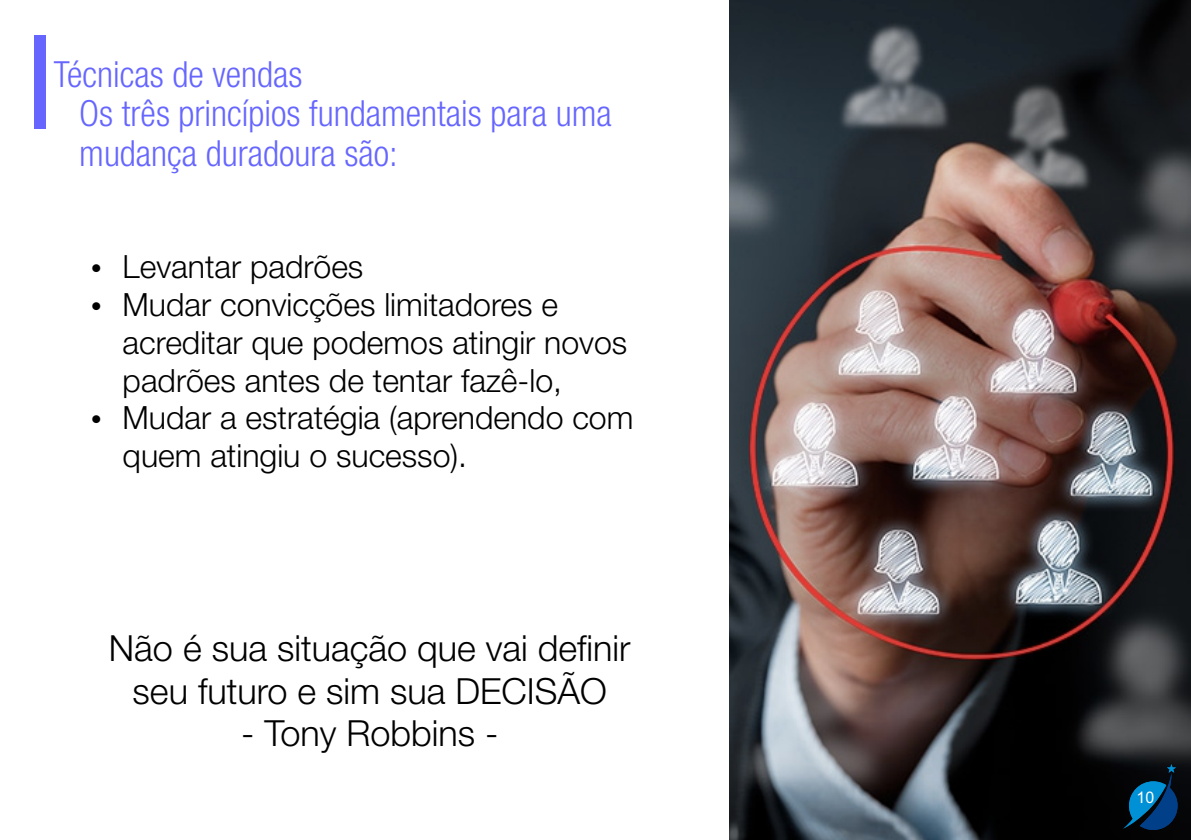
<style>
.page{position:relative;width:1191px;height:840px;background:#fff}
.page>*{position:absolute;margin:0;border:0;box-sizing:border-box;transform-origin:0 0}
.t1{font:300 condensed 36px/39.8px "Helvetica Neue LT Std";color:#66f}
.t2{font:300 36px/42.4px "Helvetica Neue";color:#000;text-align:center}
.t3{font:300 32px/37.8px "Helvetica Neue";color:#000}
.t4{font:16px "Arial";color:#fff}
</style>
<div class="page">
<img style="left:729px;top:0;width:461px;height:839px">
<div style="left:35px;top:35px;width:11px;height:93px;background:#66f"></div>
<svg style="left:1123px;top:763px;width:54px;height:66px;background:#03365a"></svg>
<p class="t1" style="left:79px;top:54px;width:534px;text-indent:-25px">Técnicas de vendas<br>Os três princípios fundamentais para uma mudança duradoura são:</p>
<p class="t3" style="left:90px;top:248px;width:275px">• Levantar padrões</p>
<p class="t3" style="left:123px;top:286px;width:506px;text-indent:-32px">• Mudar convicções limitadores e acreditar que podemos atingir novos padrões antes de tentar fazê-lo,</p>
<p class="t3" style="left:123px;top:399px;width:512px;text-indent:-32px">• Mudar a estratégia (aprendendo com quem atingiu o sucesso).</p>
<p class="t2" style="left:109px;top:627px;width:523px">Não é sua situação que vai definir seu futuro e sim sua DECISÃO</p>
<p class="t2" style="left:241px;top:712px;width:259px">- Tony Robbins -</p>
<p class="t4" style="left:1136px;top:787px;width:19px">0710</p>
</div>
